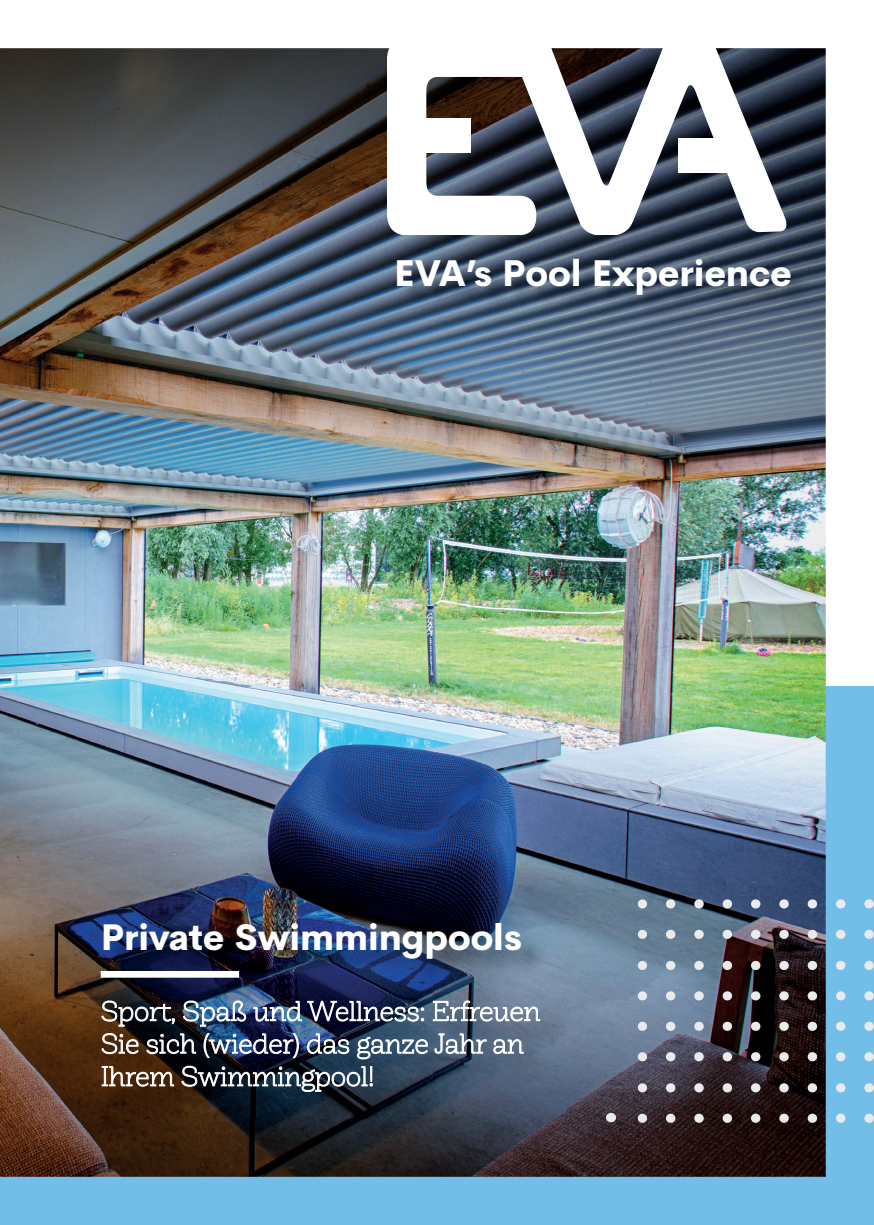
<style>
.page{position:relative;width:874px;height:1225px;background:#fff}
.page>*{position:absolute;margin:0;border:0;box-sizing:border-box;transform-origin:0 0}
.t1{font:800 36.2px "Cerebri Sans";color:#fff}
.t2{font:800 36px "Cerebri Sans";color:#fff}
.t3{font:200 26.4px/32.6px "Monroe";letter-spacing:-.02em;color:#fff}
</style>
<div class="page">
<div style="left:0;top:686px;width:873px;height:539px;background:#73bde9"></div>
<img style="left:0;top:48px;width:825px;height:1128px">
<svg style="left:387px;top:48px;width:399px;height:187px"></svg>
<div style="left:401px;top:118px;width:69px;height:35px;background:#fff"></div>
<div style="left:678px;top:139px;width:68px;height:34px;background:#fff"></div>
<img style="left:399px;top:261px;width:412px;height:54px">
<img style="left:104px;top:926px;width:461px;height:192px">
<div style="left:101px;top:971px;width:138px;height:6px;background:#fff"></div>
<svg style="left:610px;top:899px;width:264px;height:228px"></svg>
<h1 class="t1" style="left:394px;top:243px;width:399px">EVA’s Pool Experience</h1>
<h2 class="t2" style="left:101px;top:907px;width:422px">Private Swimmingpools</h2>
<p class="t3" style="left:101px;top:995px;width:441px">Sport, Spaß und Wellness: Erfreuen<br>Sie sich (wieder) das ganze Jahr an<br>Ihrem Swimmingpool!</p>
</div>
